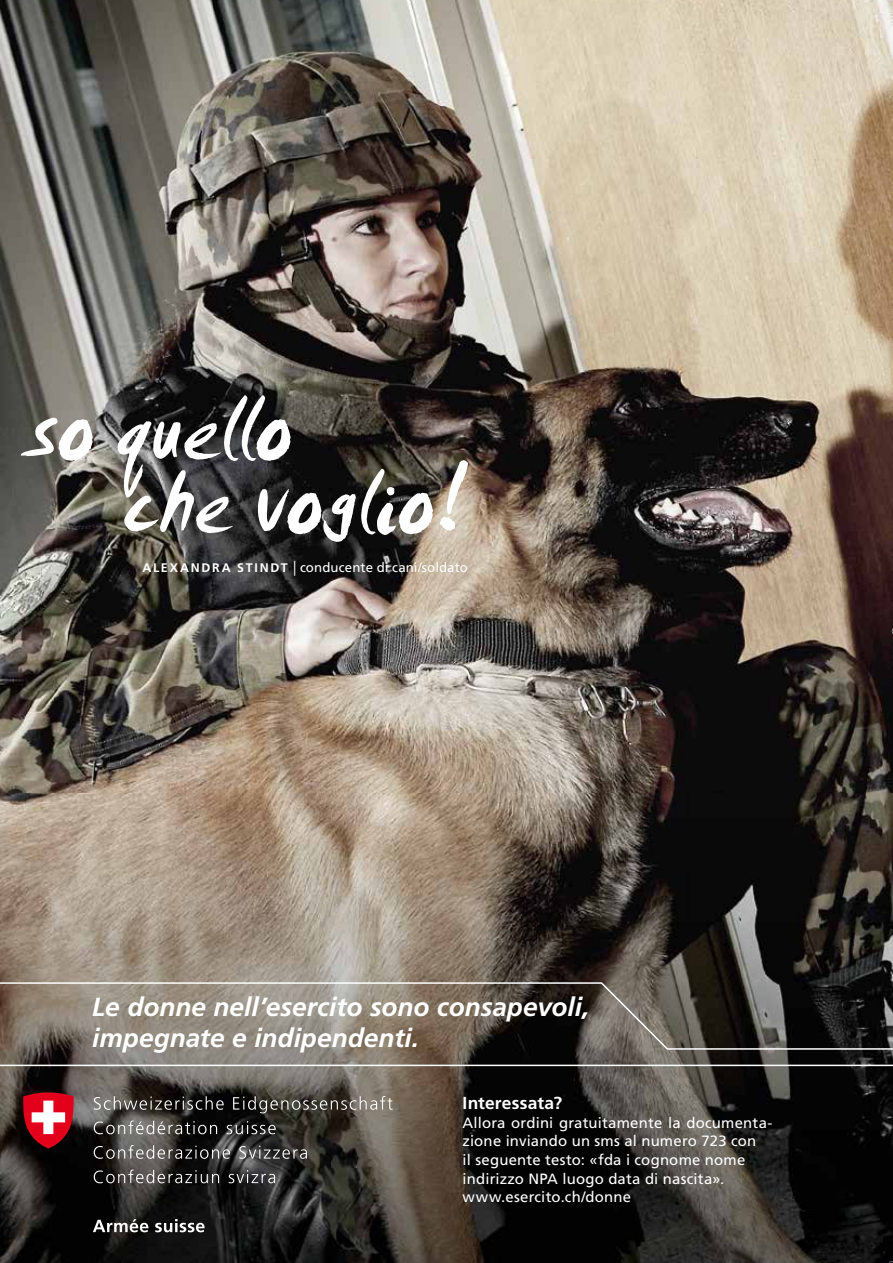
<style>
.page{position:relative;width:893px;height:1263px;background:#fff}
.page>*{position:absolute;margin:0;border:0;box-sizing:border-box;transform-origin:0 0}
.t1{font:99px/73.5px "Smudger Plain";letter-spacing:-.01em;color:#fff}
.t2{font:italic 700 26.25px/31.5px "Frutiger LT Std";color:#fff}
.t3{font:700 17.4px "Frutiger LT Std";letter-spacing:.01em;color:#fff}
.t4{font:14.85px/18.6px "Frutiger LT Std";letter-spacing:.015em;color:#fff}
.t5{font:13.2px "Frutiger LT Std";letter-spacing:.005em;color:#fff}
.s1{font-weight:700;font-size:12.45px}
.s2{font-weight:300;font-size:14.85px}
</style>
<div class="page">
<img style="left:0;top:0;width:893px;height:1263px">
<svg style="left:94px;top:1096px;width:130px;height:14px;background:#53504d"></svg>
<svg style="left:233px;top:1096px;width:160px;height:17px;background:#5f5b55"></svg>
<svg style="left:94px;top:1120px;width:123px;height:14px;background:#61605d"></svg>
<svg style="left:227px;top:1121px;width:49px;height:13px"></svg>
<svg style="left:94px;top:1145px;width:136px;height:14px;background:#5c5a59"></svg>
<svg style="left:239px;top:1145px;width:68px;height:14px"></svg>
<svg style="left:94px;top:1169px;width:125px;height:14px;background:#4d4b49"></svg>
<svg style="left:229px;top:1170px;width:46px;height:13px"></svg>
<svg style="left:93px;top:1219px;width:55px;height:13px"></svg>
<svg style="left:155px;top:1219px;width:50px;height:13px"></svg>
<svg style="left:22px;top:1092px;width:52px;height:56px"></svg>
<svg style="left:0;top:981px;width:893px;height:69px;background:#6b645b"></svg>
<hr style="left:0;top:1064px;width:893px;height:2px;background:#fff">
<svg style="left:892px;top:623px;width:1px;height:16px"></svg>
<h1 class="t1" style="left:122px;top:396px;width:347px;text-indent:-99px">so quello<br>che voglio!</h1>
<p class="t5" style="left:142px;top:560px;width:327px"><span class="s1">ALEXANDR A ST INDT</span> <span class="s2">|</span> conducente di cani/soldato</p>
<h2 class="t2" style="left:92px;top:991px;width:499px">Le donne nell’esercito sono consapevoli, impegnate e indipendenti.</h2>
<p class="t3" style="left:463px;top:1093px;width:101px">Interessata?</p>
<p class="t4" style="left:463px;top:1113px;width:311px">Allora ordini gratuitamente la documenta&shy;zione inviando un sms al numero 723 con<br>il seguente testo: «fda i cognome nome indirizzo NPA luogo data di nascita». www.esercito.ch/donne</p>
</div>
